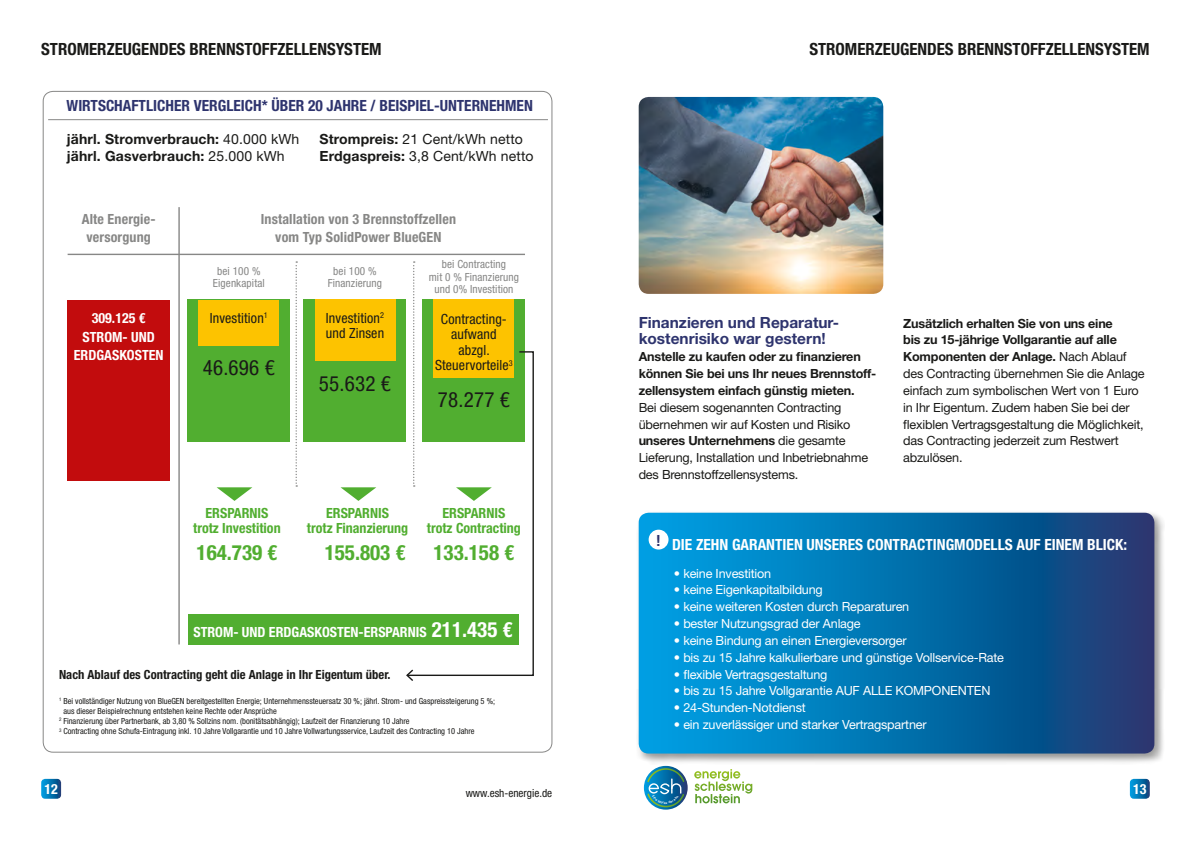
<style>
.page{position:relative;width:1191px;height:842px;background:#fff}
.page>*{position:absolute;margin:0;border:0;box-sizing:border-box;transform-origin:0 0}
.t1{font:700 condensed 21px "Helvetica Neue LT Std";color:#51ae30}
.t2{font:condensed 21px "Helvetica Neue LT Std";letter-spacing:.01em;color:#1a1a18}
.t3{font:700 condensed 16.8px "Helvetica Neue LT Std";color:#1a1a18}
.t4{font:700 condensed 15.4px "Helvetica Neue LT Std";color:#2e346e}
.t5{font:700 condensed 15.4px "Helvetica Neue LT Std";color:#fff}
.t6{font:700 15.4px/16.8px "Helvetica Neue";color:#2e346e}
.t7{font:700 condensed 14px/18.2px "Helvetica Neue LT Std";letter-spacing:.01em;color:#878786;text-align:center}
.t8{font:700 condensed 14px/15.4px "Helvetica Neue LT Std";color:#51ae30;text-align:center}
.t9{font:condensed 14px/15.4px "Helvetica Neue LT Std";letter-spacing:.01em;color:#1a1a18}
.t10{font:700 condensed 14px/18.2px "Helvetica Neue LT Std";color:#fff;text-align:center}
.t11{font:700 14px "Helvetica Neue LT Std";letter-spacing:.01em;color:#1a1a18}
.t12{font:14px "Helvetica Neue LT Std";letter-spacing:.01em;color:#1a1a18}
.t13{font:12.6px/16.8px "Helvetica Neue";letter-spacing:-.015em;color:#1a1a18}
.t14{font:12.6px "Helvetica Neue LT Std";letter-spacing:-.015em;color:#fff}
.t15{font:700 12.6px/16.8px "Helvetica Neue";letter-spacing:-.015em;color:#1a1a18}
.t16{font:700 condensed 12.6px "Helvetica Neue LT Std";color:#1a1a18}
.t17{font:condensed 11.2px/12.6px "Helvetica Neue LT Std";letter-spacing:.01em;color:#878786;text-align:center}
.t18{font:condensed 11.2px "Helvetica Neue LT Std";color:#1a1a18}
.t19{font:condensed 8.4px "Helvetica Neue LT Std";color:#1a1a18}
.s1{font-weight:400}
.s2{font-weight:700}
.s3{font-size:21px}
</style>
<div class="page">
<svg style="left:41px;top:779px;width:20px;height:20px"></svg>
<hr style="left:178px;top:207px;width:2px;height:437px;background:#878786">
<svg style="left:295px;top:261px;width:2px;height:226px"></svg>
<svg style="left:413px;top:261px;width:2px;height:89px"></svg>
<hr style="left:48px;top:119px;width:500px;height:1px;background:#878786">
<div style="left:68px;top:300px;width:102px;height:180px;background:#c20c0d"></div>
<div style="left:188px;top:614px;width:330px;height:30px;background:#51ae30"></div>
<div style="left:188px;top:300px;width:102px;height:142px;background:#51ae30"></div>
<div style="left:304px;top:299px;width:102px;height:143px;background:#51ae30"></div>
<div style="left:423px;top:300px;width:102px;height:142px;background:#51ae30"></div>
<div style="left:198px;top:300px;width:81px;height:46px;background:#fdc300"></div>
<div style="left:315px;top:299px;width:80px;height:62px;background:#fdc300"></div>
<hr style="left:68px;top:254px;width:457px;height:1px;background:#878786">
<svg style="left:217px;top:487px;width:35px;height:14px"></svg>
<svg style="left:340px;top:487px;width:36px;height:14px"></svg>
<div style="left:433px;top:300px;width:81px;height:78px;background:#fdc300"></div>
<svg style="left:406px;top:350px;width:128px;height:326px"></svg>
<svg style="left:406px;top:668px;width:9px;height:13px"></svg>
<svg style="left:1129px;top:779px;width:20px;height:20px"></svg>
<svg style="left:694px;top:769px;width:58px;height:24px"></svg>
<div style="left:636px;top:510px;width:529px;height:254px;background:#1a1a18;opacity:.45"></div>
<svg style="left:638px;top:513px;width:516px;height:240px;background:#0870ac"></svg>
<div style="left:648px;top:530px;width:20px;height:19px;background:#fff;border-radius:50%"></div>
<img style="left:638px;top:97px;width:245px;height:197px">
<svg style="left:644px;top:766px;width:43px;height:44px"></svg>
<h2 class="t3" style="left:41px;top:39px;width:342px">STROMERZEUGENDES BRENNSTOFFZELLENSYSTEM</h2>
<p class="t4" style="left:67px;top:96px;width:468px">WIRTSCHAFTLICHER VERGLEICH* ÜBER 20 JAHRE / BEISPIEL-UNTERNEHMEN</p>
<p class="t11" style="left:67px;top:130px;width:234px">jährl. Stromverbrauch: <span class="s1">40.000 kWh</span></p>
<p class="t12" style="left:319px;top:131px;width:205px"><span class="s2">Strompreis:</span> 21 Cent/kWh netto</p>
<p class="t11" style="left:67px;top:147px;width:219px">jährl. Gasverbrauch: <span class="s1">25.000 kWh</span></p>
<p class="t12" style="left:319px;top:147px;width:216px"><span class="s2">Erdgaspreis:</span> 3,8 Cent/kWh netto</p>
<p class="t7" style="left:82px;top:209px;width:75px">Alte Energie&shy;versorgung</p>
<p class="t7" style="left:261px;top:209px;width:197px">Installation von 3 Brennstoffzellen vom Typ SolidPower BlueGEN</p>
<p class="t17" style="left:213px;top:264px;width:53px">bei 100 %<br>Eigenkapital</p>
<p class="t17" style="left:328px;top:264px;width:56px">bei 100 %<br>Finanzierung</p>
<p class="t10" style="left:74px;top:309px;width:91px">309.125 €<br>STROM- UND<br>ERDGASKOSTEN</p>
<p class="t9" style="left:326px;top:310px;width:60px">Investition<sup>2 </sup>und Zinsen</p>
<h1 class="t2" style="left:319px;top:371px;width:74px">55.632 €</h1>
<p class="t9" style="left:210px;top:310px;width:60px">Investition<sup>1</sup></p>
<h1 class="t2" style="left:203px;top:356px;width:74px">46.696 €</h1>
<p class="t17" style="left:429px;top:258px;width:92px">bei Contracting<br>mit 0 % Finanzierung und 0% Investition</p>
<p class="t9" style="left:435px;top:311px;width:79px;text-align:center">Contracting&shy;aufwand abzgl.<br>Steuervorteile<sup>3</sup></p>
<h1 class="t2" style="left:438px;top:388px;width:74px">78.277 €</h1>
<p class="t8" style="left:193px;top:505px;width:89px">ERSPARNIS trotz Investition</p>
<h1 class="t1" style="left:196px;top:539px;width:82px">164.739 €</h1>
<p class="t8" style="left:307px;top:505px;width:103px">ERSPARNIS<br>trotz Finanzierung</p>
<h1 class="t1" style="left:325px;top:539px;width:82px">155.803 €</h1>
<p class="t8" style="left:427px;top:505px;width:95px">ERSPARNIS<br>trotz Contracting</p>
<h1 class="t1" style="left:433px;top:539px;width:82px">133.158 €</h1>
<p class="t10" style="left:193px;top:622px;width:321px">STROM- UND ERDGASKOSTEN-ERSPARNIS <span class="s3">211.435 €</span></p>
<p class="t16" style="left:59px;top:667px;width:333px">Nach Ablauf des Contracting geht die Anlage in Ihr Eigentum über.</p>
<p class="t19" style="left:59px;top:696px;width:437px"><sup>1</sup> Bei vollständiger Nutzung von BlueGEN bereitgestellten Energie; Unternehmenssteuersatz 30 %; jährl. Strom- und Gaspreissteigerung 5 %;</p>
<p class="t19" style="left:63px;top:706px;width:215px">aus dieser Beispielrechnung entstehen keine Rechte oder Ansprüche</p>
<p class="t19" style="left:59px;top:716px;width:352px"><sup>2</sup> Finanzierung über Partnerbank, ab 3,80 % Sollzins nom. (bonitätsabhängig); Laufzeit der Finanzierung 10 Jahre</p>
<p class="t19" style="left:59px;top:726px;width:417px"><sup>3</sup> Contracting ohne Schufa-Eintragung inkl. 10 Jahre Vollgarantie und 10 Jahre Vollwartungsservice, Laufzeit des Contracting 10 Jahre</p>
<p class="t10" style="left:44px;top:779px;width:15px">12</p>
<p class="t18" style="left:465px;top:786px;width:88px">www.esh-energie.de</p>
<h2 class="t3" style="left:809px;top:39px;width:342px">STROMERZEUGENDES BRENNSTOFFZELLENSYSTEM</h2>
<p class="t6" style="left:638px;top:313px;width:202px">Finanzieren und Reparatur&shy;kostenrisiko war gestern!</p>
<p class="t15" style="left:638px;top:348px;width:239px">Anstelle zu kaufen oder zu finanzieren können Sie bei uns Ihr neues Brennstoff&shy;zellensystem einfach günstig mieten.</p>
<p class="t13" style="left:638px;top:399px;width:231px">Bei diesem sogenannten Contracting übernehmen wir auf Kosten und Risiko <span class="s2">unseres Unternehmens</span> die gesamte Lieferung, Installation und Inbetriebnahme des Brennstoffzellensystems.</p>
<p class="t13" style="left:903px;top:314px;width:243px"><span class="s2">Zusätzlich erhalten Sie von uns eine<br>bis zu 15-jährige Vollgarantie auf alle Komponenten der Anlage.</span> Nach Ablauf des Contracting übernehmen Sie die Anlage einfach zum symbolischen Wert von 1 Euro in Ihr Eigentum. Zudem haben Sie bei der flexiblen Vertragsgestaltung die Möglichkeit, das Contracting jederzeit zum Restwert abzulösen.</p>
<p class="t5" style="left:656px;top:535px;width:472px"><sup>!</sup> DIE ZEHN GARANTIEN UNSERES CONTRACTINGMODELLS AUF EINEM BLICK:</p>
<p class="t14" style="left:674px;top:566px;width:99px">• keine Investition</p>
<p class="t14" style="left:674px;top:582px;width:150px">• keine Eigenkapitalbildung</p>
<p class="t14" style="left:674px;top:599px;width:237px">• keine weiteren Kosten durch Reparaturen</p>
<p class="t14" style="left:674px;top:616px;width:188px">• bester Nutzungsgrad der Anlage</p>
<p class="t14" style="left:674px;top:633px;width:234px">• keine Bindung an einen Energieversorger</p>
<p class="t14" style="left:674px;top:650px;width:332px">• bis zu 15 Jahre kalkulierbare und günstige Vollservice-Rate</p>
<p class="t14" style="left:674px;top:667px;width:155px">• flexible Vertragsgestaltung</p>
<p class="t14" style="left:674px;top:683px;width:318px">• bis zu 15 Jahre Vollgarantie AUF ALLE KOMPONENTEN</p>
<p class="t14" style="left:674px;top:700px;width:133px">• 24-Stunden-Notdienst</p>
<p class="t14" style="left:674px;top:717px;width:254px">• ein zuverlässiger und starker Vertragspartner</p>
<p class="t10" style="left:1133px;top:779px;width:15px">13</p>
</div>
